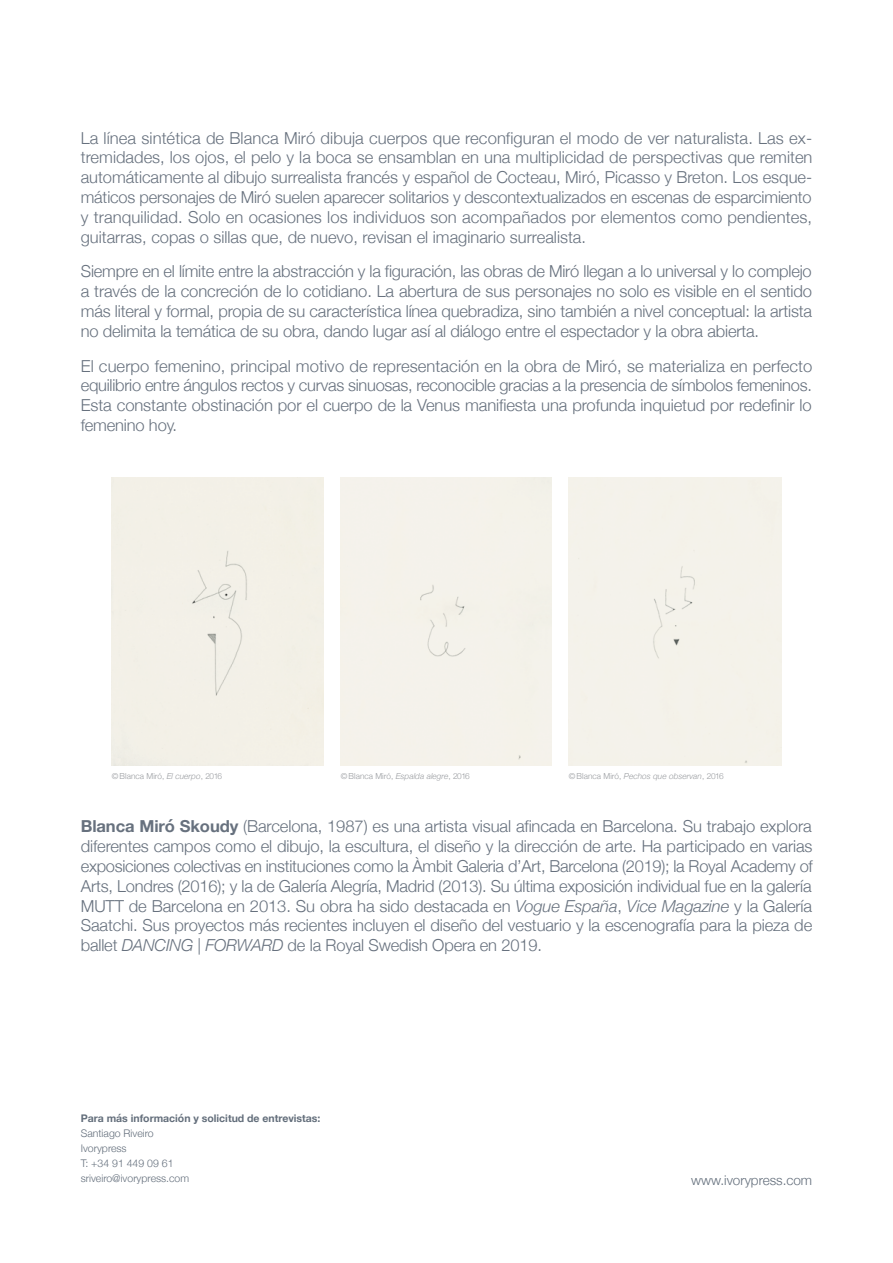
<style>
.page{position:relative;width:893px;height:1263px;background:#fff}
.page>*{position:absolute;margin:0;border:0;box-sizing:border-box;transform-origin:0 0}
.t1{font:300 16.5px/19.8px "Helvetica Neue";letter-spacing:-.005em;color:#67717e;text-align:justify}
.t2{font:300 13.5px "Helvetica Neue";color:#636e7b}
.t3{font:300 10.5px/15px "Helvetica Neue";color:#636e7b}
.t4{font:700 10.5px "Helvetica Neue";color:#636e7b}
.t5{font:300 8.25px "Helvetica Neue";letter-spacing:.005em;color:#999ca0}
.s1{font-style:italic}
.s2{font-weight:700}
</style>
<div class="page">
<div style="left:112px;top:477px;width:211px;height:288px;background:#f3f0e7"></div>
<div style="left:341px;top:477px;width:211px;height:288px;background:#f4f2eb"></div>
<div style="left:569px;top:477px;width:212px;height:288px;background:#f4f2ea"></div>
<p class="t1" style="left:81px;top:127px;width:733px">La línea sintética de Blanca Miró dibuja cuerpos que reconfiguran el modo de ver naturalista. Las ex&shy;tremidades, los ojos, el pelo y la boca se ensamblan en una multiplicidad de perspectivas que remiten automáticamente al dibujo surrealista francés y español de Cocteau, Miró, Picasso y Breton. Los esque&shy;máticos personajes de Miró suelen aparecer solitarios y descontextualizados en escenas de esparcimiento y tranquilidad. Solo en ocasiones los individuos son acompañados por elementos como pendientes, guitarras, copas o sillas que, de nuevo, revisan el imaginario surrealista.</p>
<p class="t1" style="left:81px;top:260px;width:733px">Siempre en el límite entre la abstracción y la figuración, las obras de Miró llegan a lo universal y lo complejo a través de la concreción de lo cotidiano. La abertura de sus personajes no solo es visible en el sentido más literal y formal, propia de su característica línea quebradiza, sino también a nivel conceptual: la artista no delimita la temática de su obra, dando lugar así al diálogo entre el espectador y la obra abierta.</p>
<p class="t1" style="left:81px;top:355px;width:733px">El cuerpo femenino, principal motivo de representación en la obra de Miró, se materializa en perfecto equilibrio entre ángulos rectos y curvas sinuosas, reconocible gracias a la presencia de símbolos femeninos.<br>Esta constante obstinación por el cuerpo de la Venus manifiesta una profunda inquietud por redefinir lo femenino hoy.</p>
<p class="t5" style="left:112px;top:769px;width:112px">© Blanca Miró, <span class="s1">El cuerpo</span>, 2016</p>
<p class="t5" style="left:341px;top:769px;width:130px">© Blanca Miró, <span class="s1">Espalda alegre</span>, 2016</p>
<p class="t5" style="left:569px;top:769px;width:156px">© Blanca Miró, <span class="s1">Pechos que observan</span>, 2016</p>
<p class="t1" style="left:81px;top:815px;width:733px"><span class="s2">Blanca Miró Skoudy</span> (Barcelona, 1987) es una artista visual afincada en Barcelona. Su trabajo explora diferentes campos como el dibujo, la escultura, el diseño y la dirección de arte. Ha participado en varias exposiciones colectivas en instituciones como la Àmbit Galeria d’Art, Barcelona (2019); la Royal Academy of Arts, Londres (2016); y la de Galería Alegría, Madrid (2013). Su última exposición individual fue en la galería MUTT de Barcelona en 2013. Su obra ha sido destacada en <span class="s1">Vogue España</span>, <span class="s1">Vice Magazine</span> y la Galería Saatchi. Sus proyectos más recientes incluyen el diseño del vestuario y la escenografía para la pieza de ballet <span class="s1">DANCING | FORWARD</span> de la Royal Swedish Opera en 2019.</p>
<p class="t4" style="left:81px;top:1110px;width:241px">Para más información y solicitud de entrevistas:</p>
<p class="t3" style="left:81px;top:1125px;width:110px">Santiago Riveiro<br>Ivorypress<br>T: +34 91 449 09 61 sriveiro@ivorypress.com</p>
<p class="t2" style="left:691px;top:1170px;width:123px">www.ivorypress.com</p>
</div>
